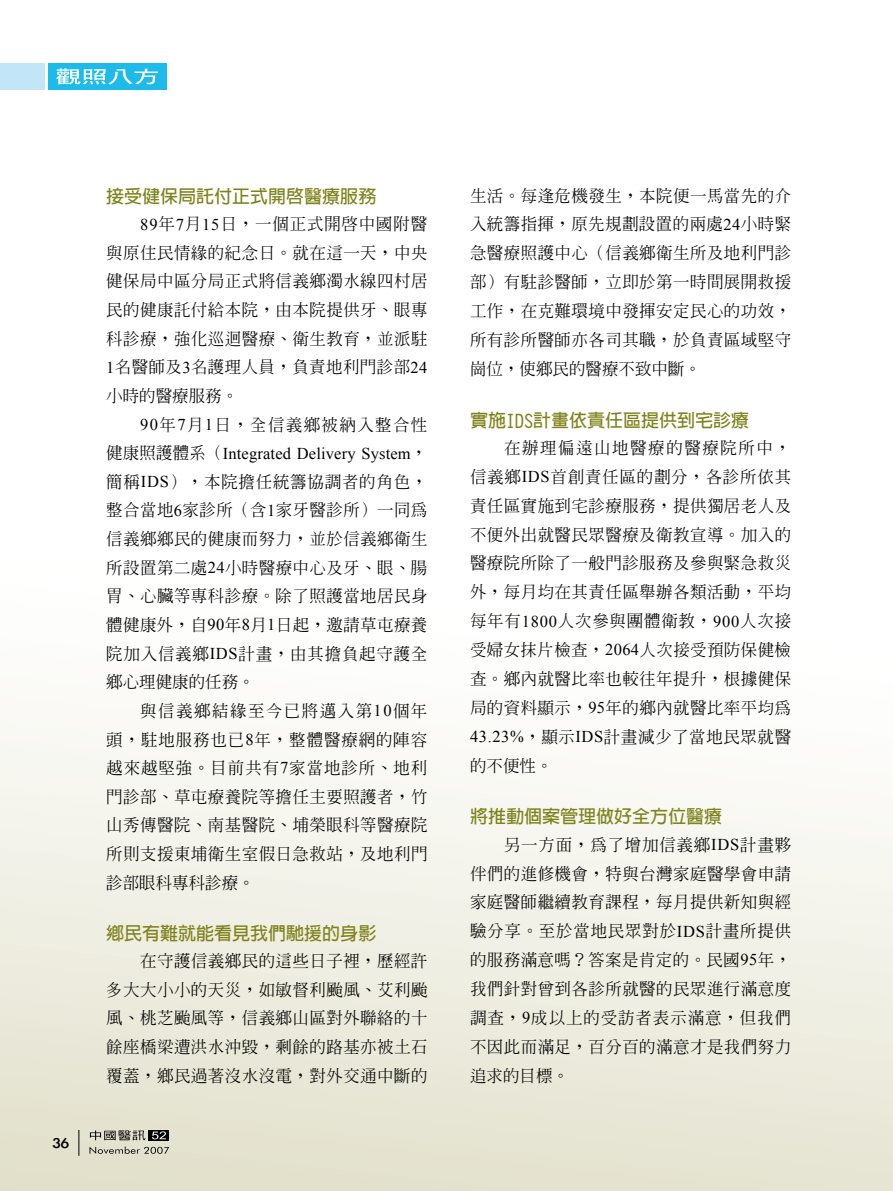
<style>
.page{position:relative;width:893px;height:1191px;background:#fff}
.page>*{position:absolute;margin:0;border:0;box-sizing:border-box;transform-origin:0 0}
.t1{font:700 18px "Lin Gothic";color:#7f831b}
.t2{font:500 16.5px/28.8px "Inn Ming";letter-spacing:.025em;color:#000;text-align:justify}
.t3{font:16.5px "Times New Roman";letter-spacing:.01em;color:#000}
.t4{font:500 16.5px "Inn Ming";letter-spacing:.08em;color:#000}
.t5{font:16.2px "Li Gothic Med";color:#000;scale:1.11 1}
.s1{font-family:"Times New Roman";font-weight:400}
.s2{font-family:"Inn Ming";font-weight:500}
</style>
<div class="page">
<img style="left:0;top:63px;width:893px;height:1128px">
<div style="left:149px;top:1130px;width:20px;height:10px;background:#000"></div>
<svg style="left:90px;top:1130px;width:56px;height:10px"></svg>
<svg style="left:152px;top:1131px;width:14px;height:8px"></svg>
<svg style="left:90px;top:1146px;width:79px;height:7px"></svg>
<svg style="left:79px;top:1130px;width:1px;height:25px"></svg>
<div style="left:0;top:64px;width:44px;height:26px;background:#c2e6f7"></div>
<div style="left:49px;top:64px;width:118px;height:26px;background:#1dbbe9"></div>
<svg style="left:56px;top:68px;width:102px;height:16px"></svg>
<p class="t5" style="left:53px;top:1134px;width:9px">36</p>
<p class="t1" style="left:106px;top:187px;width:271px">接受健保局託付正式開啟醫療服務</p>
<p class="t2" style="left:106px;top:210px;width:323px;text-indent:34px"><span class="s1">89</span>年<span class="s1">7</span>月<span class="s1">15</span>日，一個正式開啟中國附醫與原住民情緣的紀念日。就在這一天，中央健保局中區分局正式將信義鄉濁水線四村居民的健康託付給本院，由本院提供牙、眼專科診療，強化巡迴醫療、衛生教育，並派駐<span class="s1">1</span>名醫師及<span class="s1">3</span>名護理人員，負責地利門診部<span class="s1">24</span>小時的醫療服務。</p>
<p class="t4" style="left:140px;top:416px;width:289px"><span class="s1">90</span>年<span class="s1">7</span>月<span class="s1">1</span>日，全信義鄉被納入整合性</p>
<p class="t3" style="left:106px;top:443px;width:323px"><span class="s2">健康照護體系（</span>Integrated Delivery System<span class="s2">，</span></p>
<p class="t2" style="left:106px;top:467px;width:323px">簡稱<span class="s1">IDS</span>），本院擔任統籌協調者的角色，整合當地<span class="s1">6</span>家診所（含<span class="s1">1</span>家牙醫診所）一同為信義鄉鄉民的健康而努力，並於信義鄉衛生所設置第二處<span class="s1">24</span>小時醫療中心及牙、眼、腸胃、心臟等專科診療。除了照護當地居民身體健康外，自<span class="s1">90</span>年<span class="s1">8</span>月<span class="s1">1</span>日起，邀請草屯療養院加入信義鄉<span class="s1">IDS</span>計畫，由其擔負起守護全鄉心理健康的任務。</p>
<p class="t2" style="left:106px;top:696px;width:323px;text-indent:34px">與信義鄉結緣至今已將邁入第<span class="s1">10</span>個年頭，駐地服務也已<span class="s1">8</span>年，整體醫療網的陣容越來越堅強。目前共有<span class="s1">7</span>家當地診所、地利門診部、草屯療養院等擔任主要照護者，竹山秀傳醫院、南基醫院、埔榮眼科等醫療院所則支援東埔衛生室假日急救站，及地利門診部眼科專科診療。</p>
<p class="t1" style="left:106px;top:924px;width:272px">鄉民有難就能看見我們馳援的身影</p>
<p class="t2" style="left:106px;top:946px;width:323px;text-indent:34px">在守護信義鄉民的這些日子裡，歷經許多大大小小的天災，如敏督利颱風、艾利颱風、桃芝颱風等，信義鄉山區對外聯絡的十餘座橋梁遭洪水沖毀，剩餘的路基亦被土石覆蓋，鄉民過著沒水沒電，對外交通中斷的</p>
<p class="t2" style="left:470px;top:181px;width:323px">生活。每逢危機發生，本院便一馬當先的介入統籌指揮，原先規劃設置的兩處<span class="s1">24</span>小時緊急醫療照護中心（信義鄉衛生所及地利門診部）有駐診醫師，立即於第一時間展開救援工作，在克難環境中發揮安定民心的功效，所有診所醫師亦各司其職，於負責區域堅守崗位，使鄉民的醫療不致中斷。</p>
<p class="t1" style="left:470px;top:411px;width:280px">實施IDS計畫依責任區提供到宅診療</p>
<p class="t2" style="left:470px;top:433px;width:323px;text-indent:34px">在辦理偏遠山地醫療的醫療院所中，信義鄉<span class="s1">IDS</span>首創責任區的劃分，各診所依其責任區實施到宅診療服務，提供獨居老人及不便外出就醫民眾醫療及衛教宣導。加入的醫療院所除了一般門診服務及參與緊急救災外，每月均在其責任區舉辦各類活動，平均每年有<span class="s1">1800</span>人次參與團體衛教，<span class="s1">900</span>人次接受婦女抹片檢查，<span class="s1">2064</span>人次接受預防保健檢查。鄉內就醫比率也較往年提升，根據健保局的資料顯示，<span class="s1">95</span>年的鄉內就醫比率平均為<span class="s1">43.23%</span>，顯示<span class="s1">IDS</span>計畫減少了當地民眾就醫的不便性。</p>
<p class="t1" style="left:470px;top:807px;width:253px">將推動個案管理做好全方位醫療</p>
<p class="t2" style="left:470px;top:830px;width:323px;text-indent:34px">另一方面，為了增加信義鄉<span class="s1">IDS</span>計畫夥伴們的進修機會，特與台灣家庭醫學會申請家庭醫師繼續教育課程，每月提供新知與經驗分享。至於當地民眾對於<span class="s1">IDS</span>計畫所提供的服務滿意嗎？答案是肯定的。民國<span class="s1">95</span>年，我們針對曾到各診所就醫的民眾進行滿意度調查，<span class="s1">9</span>成以上的受訪者表示滿意，但我們不因此而滿足，百分百的滿意才是我們努力追求的目標。</p>
</div>
